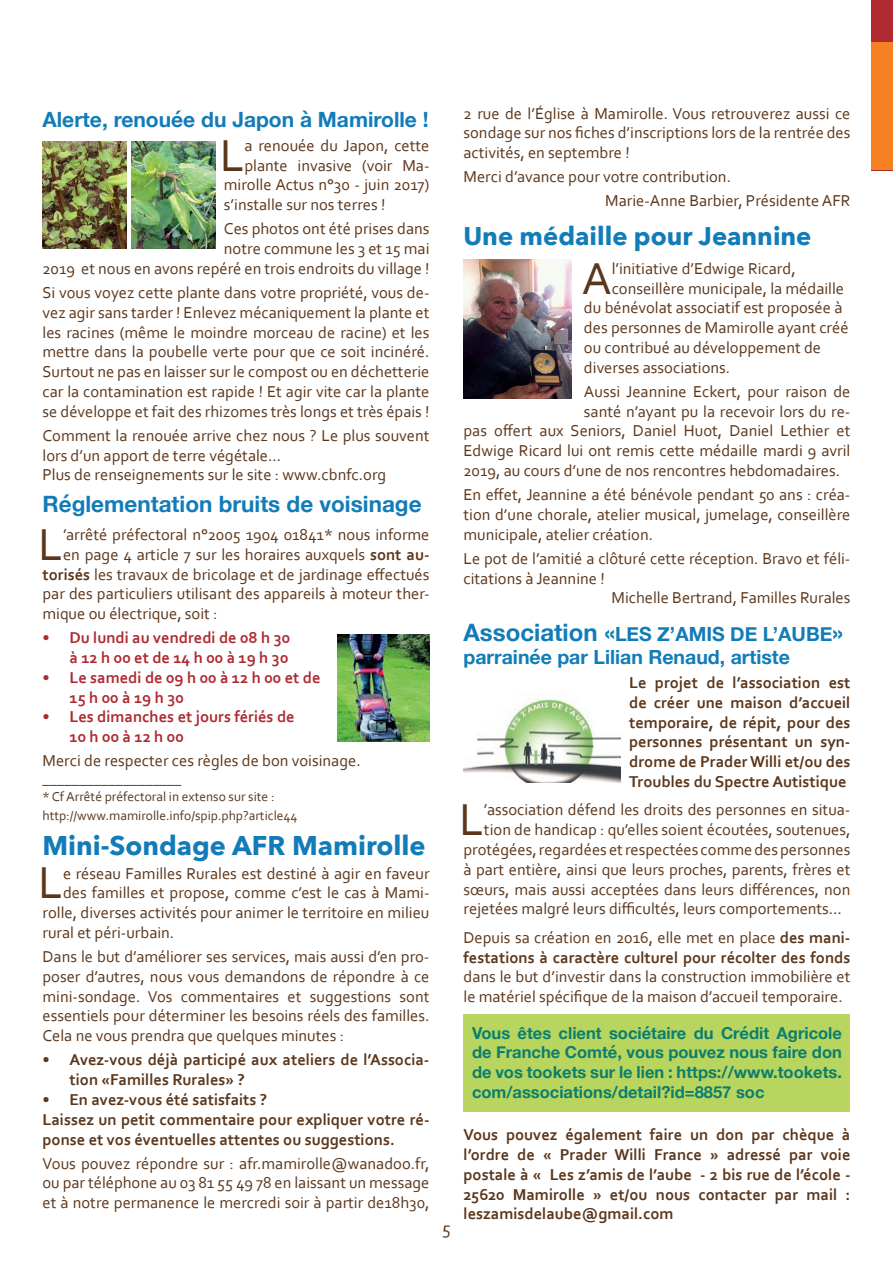
<style>
.page{position:relative;width:893px;height:1263px;background:#fff}
.page>*{position:absolute;margin:0;border:0;box-sizing:border-box;transform-origin:0 0}
.t1{font:46.8px "Corbel";color:#5b361a}
.t2{font:700 27px "Avenir Next";color:#127cb8}
.t3{font:700 25.5px "Avenir Next";color:#127cb8}
.t4{font:700 22.5px "Helvetica Neue";color:#127cb8}
.t5{font:700 21px "Helvetica Neue";color:#127cb8}
.t6{font:700 19.5px/23.4px "Helvetica Neue";color:#127cb8}
.t7{font:18px "Corbel";color:#5b361a}
.t8{font:16.5px/19.8px "Corbel";color:#5b361a;text-align:justify}
.t9{font:700 16.5px/19.8px "Corbel";color:#5b361a}
.t10{font:700 16.5px/19.8px "Helvetica Neue";color:#0b7e6e;text-align:justify}
.t11{font:700 16.5px/19.8px "Corbel";color:#ae2a30}
.t12{font:15px "Corbel";color:#5b361a}
.t13{font:13.5px/19.8px "Corbel";color:#5b361a}
.s1{font-weight:700}
.s2{font-size:24px}
.s3{font-weight:400}
</style>
<div class="page">
<img style="left:463px;top:260px;width:108px;height:138px">
<div style="left:463px;top:1014px;width:387px;height:97px;background:#b8d65f"></div>
<img style="left:463px;top:698px;width:158px;height:84px">
<img style="left:43px;top:141px;width:83px;height:107px">
<img style="left:337px;top:634px;width:92px;height:107px">
<img style="left:132px;top:141px;width:83px;height:107px">
<div style="left:872px;top:0;width:21px;height:170px;background:#ae2a30"></div>
<div style="left:872px;top:43px;width:21px;height:127px;background:#f57f21"></div>
<p class="t5" style="left:43px;top:103px;width:388px">Alerte, renouée du Japon à Mamirolle !</p>
<h1 class="t1" style="left:220px;top:126px;width:26px">L</h1>
<p class="t8" style="left:244px;top:135px;width:187px">a renouée du Japon, cette</p>
<p class="t8" style="left:244px;top:155px;width:187px">plante invasive (voir Ma-</p>
<p class="t8" style="left:224px;top:175px;width:207px">mirolle Actus n°30 - juin 2017)</p>
<p class="t8" style="left:224px;top:194px;width:163px">s’installe sur nos terres !</p>
<p class="t8" style="left:43px;top:219px;width:388px;text-align:right">Ces photos ont été prises dans<br>notre commune les 3 et 15 mai<br>2019 et nous en avons repéré en trois endroits du village !</p>
<p class="t8" style="left:43px;top:282px;width:388px">Si vous voyez cette plante dans votre propriété, vous de&shy;vez agir sans tarder ! Enlevez mécaniquement la plante et les racines (même le moindre morceau de racine) et les mettre dans la poubelle verte pour que ce soit incinéré.<br>Surtout ne pas en laisser sur le compost ou en déchetterie car la contamination est rapide ! Et agir vite car la plante se développe et fait des rhizomes très longs et très épais !</p>
<p class="t8" style="left:43px;top:425px;width:388px;text-align:left">Comment la renouée arrive chez nous ? Le plus souvent lors d’un apport de terre végétale...<br>Plus de renseignements sur le site : www.cbnfc.org</p>
<h3 class="t4" style="left:43px;top:486px;width:381px">Réglementation bruits de voisinage</h3>
<h1 class="t1" style="left:39px;top:515px;width:26px">L</h1>
<p class="t8" style="left:63px;top:524px;width:368px">’arrêté préfectoral n°2005 1904 01841* nous informe</p>
<p class="t8" style="left:63px;top:544px;width:368px">en page 4 article 7 sur les horaires auxquels <span class="s1">sont au-</span></p>
<p class="t8" style="left:43px;top:564px;width:388px"><span class="s1">torisés</span> les travaux de bricolage et de jardinage effectués</p>
<p class="t8" style="left:43px;top:584px;width:388px">par des particuliers utilisant des appareils à moteur ther-</p>
<p class="t8" style="left:43px;top:603px;width:177px">mique ou électrique, soit :</p>
<p class="t11" style="left:43px;top:627px;width:249px;text-align:right">• Du lundi au vendredi de 08 h 30 à 12 h 00 et de 14 h 00 à 19 h 30</p>
<p class="t11" style="left:70px;top:667px;width:253px;text-indent:-27px">• Le samedi de 09 h 00 à 12 h 00 et de<br>15 h 00 à 19 h 30</p>
<p class="t11" style="left:70px;top:707px;width:227px;text-indent:-27px">• Les dimanches et jours fériés de<br>10 h 00 à 12 h 00</p>
<p class="t8" style="left:43px;top:750px;width:320px">Merci de respecter ces règles de bon voisinage.</p>
<p class="t12" style="left:43px;top:770px;width:141px">___________________</p>
<p class="t13" style="left:43px;top:786px;width:256px">* Cf Arrêté préfectoral in extenso sur site : http://www.mamirolle.info/spip.php?article44</p>
<h2 class="t2" style="left:43px;top:822px;width:385px">Mini-Sondage AFR Mamirolle</h2>
<h1 class="t1" style="left:39px;top:854px;width:26px">L</h1>
<p class="t8" style="left:63px;top:863px;width:368px">e réseau Familles Rurales est destiné à agir en faveur</p>
<p class="t8" style="left:63px;top:883px;width:368px">des familles et propose, comme c’est le cas à Mami-</p>
<p class="t8" style="left:43px;top:902px;width:388px">rolle, diverses activités pour animer le territoire en milieu</p>
<p class="t8" style="left:43px;top:922px;width:133px">rural et péri-urbain.</p>
<p class="t8" style="left:43px;top:946px;width:388px">Dans le but d’améliorer ses services, mais aussi d’en pro&shy;poser d’autres, nous vous demandons de répondre à ce mini-sondage. Vos commentaires et suggestions sont essentiels pour déterminer les besoins réels des familles.<br>Cela ne vous prendra que quelques minutes :</p>
<p class="t9" style="left:70px;top:1049px;width:361px;text-indent:-27px">• Avez-vous déjà participé aux ateliers de l’Associa&shy;tion «Familles Rurales» ?</p>
<p class="t9" style="left:43px;top:1089px;width:388px">• En avez-vous été satisfaits ?<br>Laissez un petit commentaire pour expliquer votre ré&shy;ponse et vos éventuelles attentes ou suggestions.</p>
<p class="t8" style="left:43px;top:1153px;width:388px">Vous pouvez répondre sur : afr.mamirolle@wanadoo.fr, ou par téléphone au 03 81 55 49 78 en laissant un message et à notre permanence le mercredi soir à partir de18h30,</p>
<p class="t7" style="left:442px;top:1217px;width:10px">5</p>
<p class="t8" style="left:463px;top:103px;width:388px">2 rue de l’Église à Mamirolle. Vous retrouverez aussi ce sondage sur nos fiches d’inscriptions lors de la rentrée des activités, en septembre !</p>
<p class="t8" style="left:605px;top:164px;width:247px;line-height:24px;text-indent:-142px">Merci d’avance pour votre contribution.<br>Marie-Anne Barbier, Présidente AFR</p>
<h3 class="t3" style="left:463px;top:214px;width:349px">Une médaille pour Jeannine</h3>
<h1 class="t1" style="left:582px;top:249px;width:31px">A</h1>
<p class="t8" style="left:612px;top:258px;width:186px">l’initiative d’Edwige Ricard,</p>
<p class="t8" style="left:612px;top:278px;width:234px">conseillère municipale, la médaille</p>
<p class="t8" style="left:584px;top:297px;width:260px">du bénévolat associatif est proposée à</p>
<p class="t8" style="left:584px;top:317px;width:266px">des personnes de Mamirolle ayant créé</p>
<p class="t8" style="left:584px;top:337px;width:239px">ou contribué au développement de</p>
<p class="t8" style="left:584px;top:357px;width:148px">diverses associations.</p>
<p class="t8" style="left:584px;top:381px;width:268px">Aussi Jeannine Eckert, pour raison de</p>
<p class="t8" style="left:584px;top:401px;width:268px">santé n’ayant pu la recevoir lors du re-</p>
<p class="t8" style="left:463px;top:421px;width:388px">pas offert aux Seniors, Daniel Huot, Daniel Lethier et</p>
<p class="t8" style="left:463px;top:440px;width:388px">Edwige Ricard lui ont remis cette médaille mardi 9 avril</p>
<p class="t8" style="left:463px;top:460px;width:378px">2019, au cours d’une de nos rencontres hebdomadaires.</p>
<p class="t8" style="left:463px;top:484px;width:388px">En effet, Jeannine a été bénévole pendant 50 ans : créa&shy;tion d’une chorale, atelier musical, jumelage, conseillère municipale, atelier création.</p>
<p class="t8" style="left:463px;top:548px;width:388px">Le pot de l’amitié a clôturé cette réception. Bravo et féli-</p>
<p class="t8" style="left:463px;top:568px;width:143px">citations à Jeannine !</p>
<p class="t8" style="left:611px;top:587px;width:240px">Michelle Bertrand, Familles Rurales</p>
<p class="t6" style="left:463px;top:622px;width:381px"><span class="s2">Association «</span>LES Z’AMIS DE L’AUBE<span class="s2">» </span>parrainée par Lilian Renaud, artiste</p>
<p class="t9" style="left:629px;top:672px;width:223px;text-align:justify">Le projet de l’association est de créer une maison d’accueil temporaire, de répit, pour des personnes présentant un syn&shy;drome de Prader Willi et/ou des Troubles du Spectre Autistique</p>
<h1 class="t1" style="left:460px;top:791px;width:26px">L</h1>
<p class="t8" style="left:484px;top:800px;width:368px">’association défend les droits des personnes en situa-</p>
<p class="t8" style="left:484px;top:819px;width:368px">tion de handicap : qu’elles soient écoutées, soutenues,</p>
<p class="t8" style="left:463px;top:839px;width:388px">protégées, regardées et respectées comme des personnes</p>
<p class="t8" style="left:463px;top:859px;width:388px">à part entière, ainsi que leurs proches, parents, frères et</p>
<p class="t8" style="left:463px;top:879px;width:388px">sœurs, mais aussi acceptées dans leurs différences, non</p>
<p class="t8" style="left:463px;top:899px;width:380px">rejetées malgré leurs difficultés, leurs comportements…</p>
<p class="t9" style="left:463px;top:927px;width:388px"><span class="s3">Depuis sa création en 2016, elle met en place</span> des mani&shy;festations à caractère culturel pour récolter des fonds</p>
<p class="t8" style="left:463px;top:966px;width:388px">dans le but d’investir dans la construction immobilière et le matériel spécifique de la maison d’accueil temporaire.</p>
<p class="t10" style="left:472px;top:1023px;width:371px">Vous êtes client sociétaire du Crédit Agricole de Franche Comté, vous pouvez nous faire don de vos tookets sur le lien : https://www.tookets. com/associations/detail?id=8857 soc</p>
<p class="t9" style="left:463px;top:1124px;width:388px;text-align:justify">Vous pouvez également faire un don par chèque à l’ordre de « Prader Willi France » adressé par voie postale à « Les z’amis de l’aube - 2 bis rue de l’école - 25620 Mamirolle » et/ou nous contacter par mail : leszamisdelaube@gmail.com</p>
</div>
